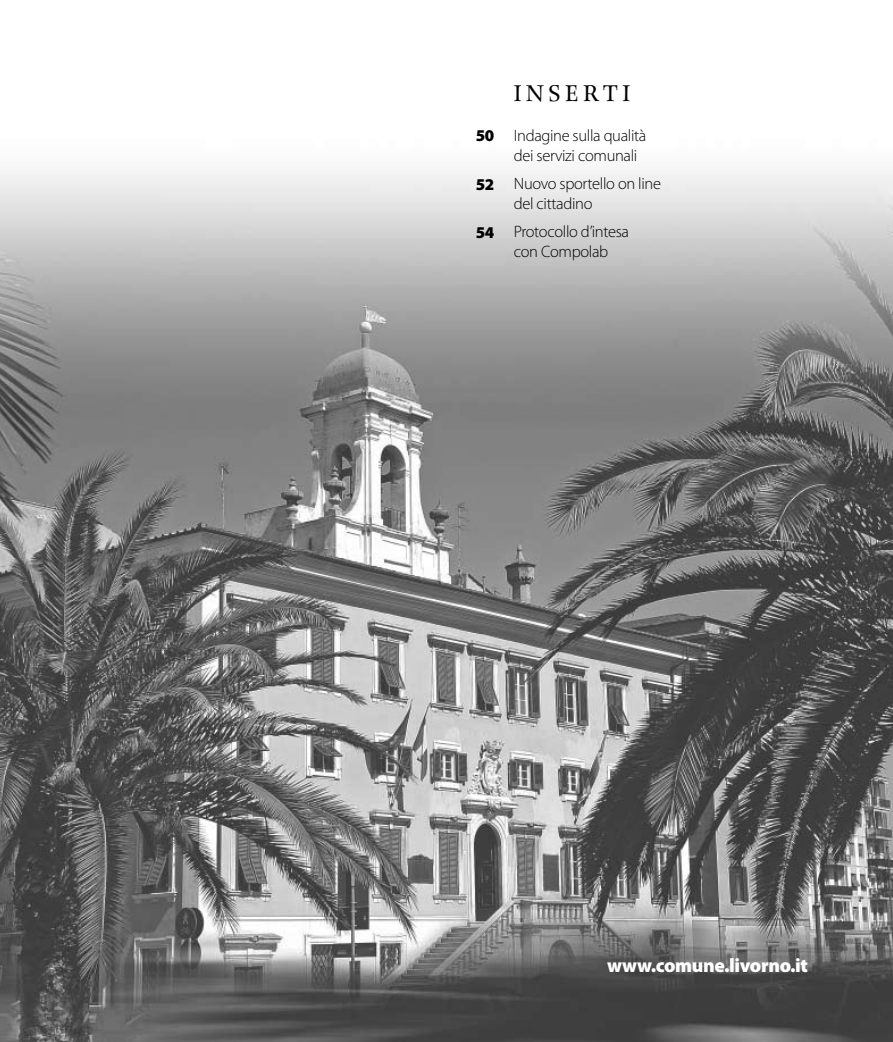
<style>
.page{position:relative;width:893px;height:1042px;background:#fff}
.page>*{position:absolute;margin:0;border:0;box-sizing:border-box;transform-origin:0 0}
.t1{font:22.5px "Wilke LT Std";letter-spacing:.2em;color:#000}
.t2{font:900 19.5px "Myriad Pro";letter-spacing:-.02em;color:#fff}
.t3{font:300 16.5px/19.8px "Myriad Pro";letter-spacing:-.02em;color:#000}
.t4{font:900 16.5px "Myriad Pro";color:#000}
</style>
<div class="page">
<img style="left:0;top:171px;width:893px;height:871px">
<p class="t4" style="left:476px;top:125px;width:20px">50</p>
<p class="t4" style="left:476px;top:173px;width:20px">52</p>
<p class="t4" style="left:476px;top:221px;width:20px">54</p>
<h1 class="t1" style="left:514px;top:81px;width:118px">INSERTI</h1>
<p class="t3" style="left:514px;top:125px;width:134px">Indagine sulla qualità dei servizi comunali</p>
<p class="t3" style="left:514px;top:174px;width:149px">Nuovo sportello on line del cittadino</p>
<p class="t3" style="left:514px;top:222px;width:117px">Protocollo d’intesa con Compolab</p>
<p class="t2" style="left:607px;top:952px;width:202px">www.comune.livorno.it</p>
</div>
